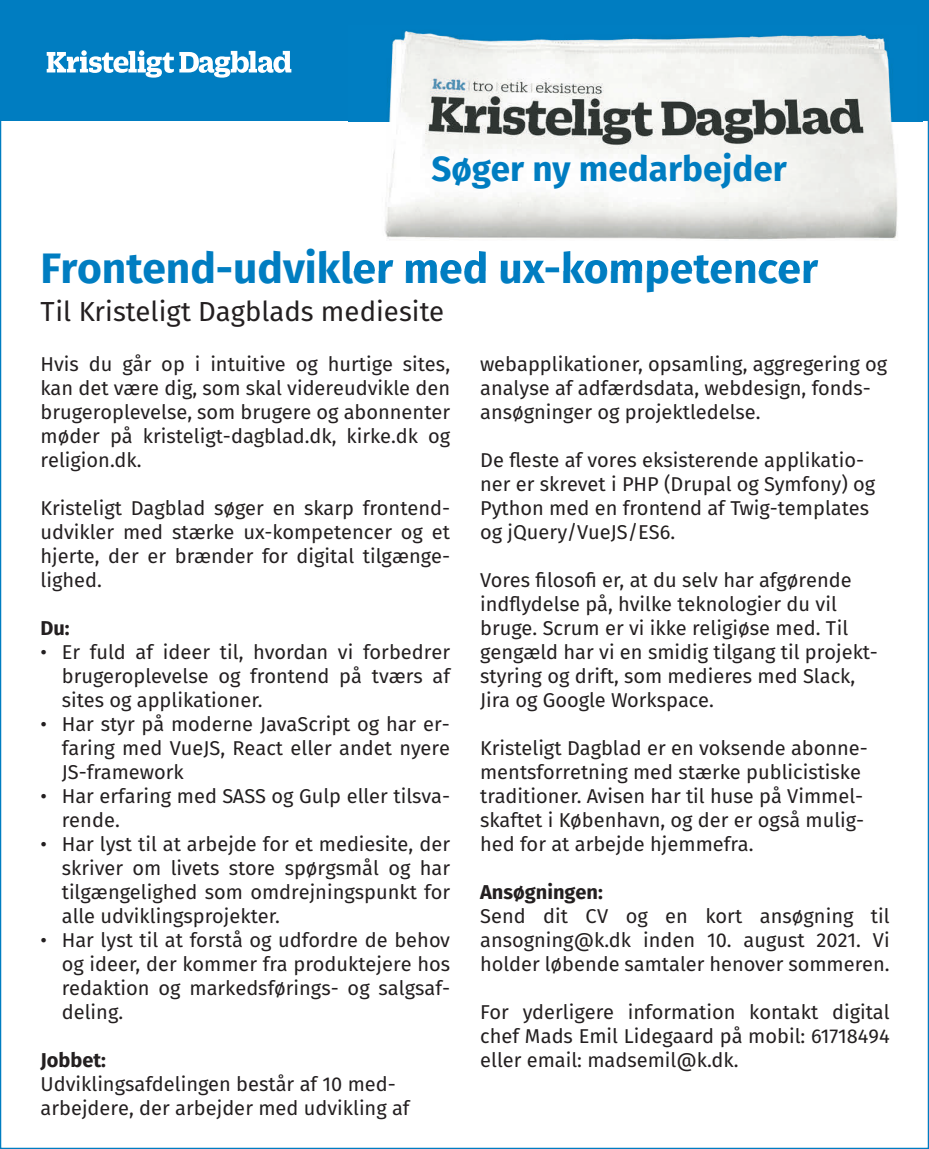
<style>
.page{position:relative;width:929px;height:1149px;background:#fff}
.page>*{position:absolute;margin:0;border:0;box-sizing:border-box;transform-origin:0 0}
.t1{font:700 42.5px "Fira Sans";color:#007dc1}
.t2{font:700 35px "Fira Sans";color:#007dc1}
.t3{font:27.5px "Fira Sans";color:#231f20}
.t4{font:20px/24px "Fira Sans";color:#231f20;text-align:justify}
.t5{font:700 20px "Fira Sans";color:#231f20}
</style>
<div class="page">
<div style="left:1px;top:1px;width:927px;height:120px;background:#007dc1"></div>
<svg style="left:47px;top:50px;width:244px;height:28px"></svg>
<img style="left:349px;top:121px;width:327px;height:118px">
<img style="left:676px;top:121px;width:245px;height:141px">
<img style="left:387px;top:31px;width:505px;height:90px">
<img style="left:349px;top:249px;width:469px;height:21px">
<h2 class="t2" style="left:431px;top:139px;width:357px">Søger ny medarbejder</h2>
<h1 class="t1" style="left:40px;top:232px;width:779px">Frontend-udvikler med ux-kompetencer</h1>
<h3 class="t3" style="left:40px;top:290px;width:405px">Til Kristeligt Dagblads mediesite</h3>
<p class="t4" style="left:40px;top:351px;width:411px">Hvis du går op i intuitive og hurtige sites, kan det være dig, som skal videreudvikle den brugeroplevelse, som brugere og abonnenter møder på kristeligt-dagblad.dk, kirke.dk og religion.dk.</p>
<p class="t4" style="left:40px;top:495px;width:411px">Kristeligt Dagblad søger en skarp frontend&shy;udvikler med stærke ux-kompetencer og et hjerte, der er brænder for digital tilgænge&shy;lighed.</p>
<p class="t5" style="left:40px;top:611px;width:31px">Du:</p>
<p class="t4" style="left:62px;top:639px;width:390px;text-indent:-21px">• Er fuld af ideer til, hvordan vi forbedrer brugeroplevelse og frontend på tværs af sites og applikationer.</p>
<p class="t4" style="left:62px;top:711px;width:390px;text-indent:-21px">• Har styr på moderne JavaScript og har er&shy;faring med VueJS, React eller andet nyere JS-framework</p>
<p class="t4" style="left:62px;top:783px;width:390px;text-indent:-21px">• Har erfaring med SASS og Gulp eller tilsva&shy;rende.</p>
<p class="t4" style="left:62px;top:831px;width:390px;text-indent:-21px">• Har lyst til at arbejde for et mediesite, der skriver om livets store spørgsmål og har tilgængelighed som omdrejningspunkt for alle udviklingsprojekter.</p>
<p class="t4" style="left:62px;top:927px;width:390px;text-indent:-21px">• Har lyst til at forstå og udfordre de behov og ideer, der kommer fra produktejere hos redaktion og markedsførings- og salgsaf&shy;deling.</p>
<p class="t5" style="left:40px;top:1043px;width:67px">Jobbet:</p>
<p class="t4" style="left:40px;top:1071px;width:370px">Udviklingsafdelingen består af 10 med&shy;arbejdere, der arbejder med udvikling af</p>
<p class="t4" style="left:480px;top:351px;width:408px;text-align:left">webapplikationer, opsamling, aggregering og analyse af adfærdsdata, webdesign, fonds&shy;ansøgninger og projektledelse.</p>
<p class="t4" style="left:480px;top:447px;width:396px;text-align:left">De fleste af vores eksisterende applikatio&shy;ner er skrevet i PHP (Drupal og Symfony) og Python med en frontend af Twig-templates og jQuery/VueJS/ES6.</p>
<p class="t4" style="left:480px;top:567px;width:399px;text-align:left">Vores filosofi er, at du selv har afgørende indflydelse på, hvilke teknologier du vil bruge. Scrum er vi ikke religiøse med. Til gengæld har vi en smidig tilgang til projekt&shy;styring og drift, som medieres med Slack, Jira og Google Workspace.</p>
<p class="t4" style="left:480px;top:735px;width:389px;text-align:left">Kristeligt Dagblad er en voksende abonne&shy;mentsforretning med stærke publicistiske traditioner. Avisen har til huse på Vimmel&shy;skaftet i København, og der er også mulig&shy;hed for at arbejde hjemmefra.</p>
<p class="t5" style="left:480px;top:875px;width:124px">Ansøgningen:</p>
<p class="t4" style="left:480px;top:903px;width:411px">Send dit CV og en kort ansøgning til ansogning@k.dk inden 10. august 2021. Vi holder løbende samtaler henover sommeren.</p>
<p class="t4" style="left:480px;top:999px;width:411px">For yderligere information kontakt digital chef Mads Emil Lidegaard på mobil: 61718494 eller email: madsemil@k.dk.</p>
</div>
